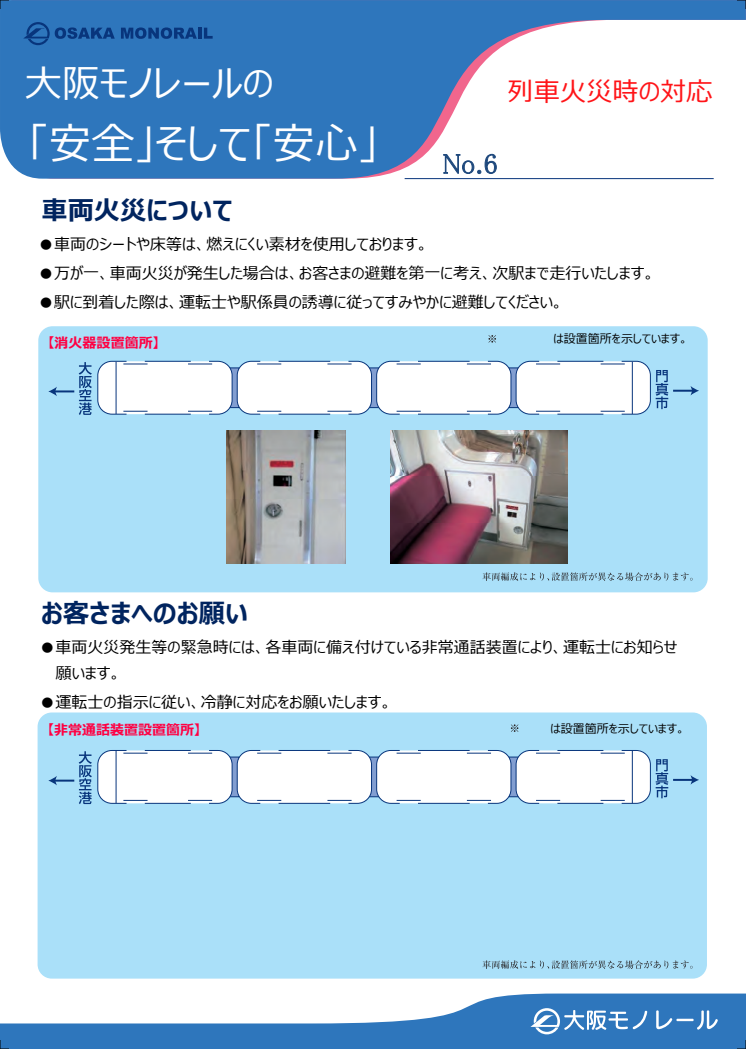
<style>
.page{position:relative;width:746px;height:1049px;background:#fff}
.page>*{position:absolute;margin:0;border:0;box-sizing:border-box;transform-origin:0 0}
.t1{font:42.5px "Meiryo UI";color:#fff}
.t2{font:37.6px "Meiryo UI";color:#fff}
.t3{font:700 26.2px "Meiryo UI";color:#00245f}
.t4{font:26.2px "Meiryo UI";color:#ff1418}
.t5{font:16px/25.7px "Meiryo UI";color:#000}
.t6{font:700 14px "Meiryo UI";color:#ff0042}
.t7{font:12px "Meiryo UI";color:#000}
</style>
<div class="page">
<div style="left:38px;top:326px;width:669px;height:266px;background:#aae0f9;border-radius:14px"></div>
<div style="left:38px;top:712px;width:669px;height:266px;background:#aae0f9;border-radius:14px"></div>
<svg style="left:0;top:0;width:745px;height:179px;fill:#2e76bc"></svg>
<svg style="left:0;top:993px;width:746px;height:56px;fill:#2e76bc"></svg>
<svg style="left:23px;top:22px;width:92px;height:23px;background:#2262a9"></svg>
<svg style="left:121px;top:27px;width:92px;height:12px"></svg>
<hr style="left:404px;top:178px;width:309px;height:1px;background:#08357c">
<img style="left:226px;top:430px;width:119px;height:134px">
<img style="left:390px;top:430px;width:178px;height:134px">
<hr style="left:54px;top:390px;width:20px;height:2px;background:#08357c">
<svg style="left:48px;top:387px;width:9px;height:9px"></svg>
<hr style="left:673px;top:390px;width:20px;height:2px;background:#08357c">
<svg style="left:690px;top:386px;width:9px;height:9px"></svg>
<hr style="left:673px;top:779px;width:20px;height:2px;background:#08357c">
<svg style="left:690px;top:775px;width:9px;height:10px"></svg>
<svg style="left:482px;top:572px;width:210px;height:9px"></svg>
<svg style="left:488px;top:335px;width:8px;height:8px"></svg>
<svg style="left:511px;top:724px;width:7px;height:8px"></svg>
<svg style="left:482px;top:960px;width:210px;height:9px"></svg>
<svg style="left:79px;top:360px;width:589px;height:55px;background:#e4edf5"></svg>
<hr style="left:116px;top:362px;width:1px;height:52px;background:#08357c">
<hr style="left:631px;top:362px;width:1px;height:52px;background:#08357c">
<svg style="left:48px;top:750px;width:620px;height:54px;background:#e2ecf4"></svg>
<hr style="left:116px;top:751px;width:1px;height:52px;background:#08357c">
<hr style="left:631px;top:751px;width:1px;height:52px;background:#08357c">
<svg style="left:0;top:1040px;width:9px;height:9px"></svg>
<svg style="left:0;top:0;width:9px;height:9px"></svg>
<svg style="left:737px;top:0;width:9px;height:9px"></svg>
<svg style="left:737px;top:1040px;width:9px;height:9px"></svg>
<svg style="left:656px;top:1010px;width:62px;height:20px"></svg>
<svg style="left:530px;top:1008px;width:117px;height:26px"></svg>
<h2 class="t2" style="left:25px;top:57px;width:250px">大阪モノレールの</h2>
<h1 class="t1" style="left:28px;top:114px;width:471px">「安全」そして「安心」 <sub>　　No.6</sub></h1>
<h3 class="t3" style="left:41px;top:192px;width:193px">車両火災について</h3>
<h3 class="t4" style="left:507px;top:74px;width:206px">列車火災時の対応</h3>
<p class="t5" style="left:38px;top:232px;width:392px">●車両のシートや床等は、燃えにくい素材を使用しております。</p>
<p class="t5" style="left:38px;top:261px;width:618px">●万が一、車両火災が発生した場合は、お客さまの避難を第一に考え、次駅まで走行いたします。</p>
<p class="t5" style="left:38px;top:290px;width:527px">●駅に到着した際は、運転士や駅係員の誘導に従ってすみやかに避難してください。</p>
<p class="t6" style="left:48px;top:333px;width:113px">【消火器設置箇所】</p>
<p class="t7" style="left:553px;top:330px;width:136px">は設置箇所を示しています。</p>
<h3 class="t3" style="left:41px;top:595px;width:208px">お客さまへのお願い</h3>
<p class="t5" style="left:56px;top:635px;width:623px;text-indent:-16px">●車両火災発生等の緊急時には、各車両に備え付けている非常通話装置により、運転士にお知らせ願います。</p>
<p class="t5" style="left:40px;top:690px;width:354px">●運転士の指示に従い、冷静に対応をお願いたします。</p>
<p class="t6" style="left:47px;top:720px;width:156px">【非常通話装置設置箇所】</p>
<p class="t7" style="left:550px;top:721px;width:136px">は設置箇所を示しています。</p>
</div>
